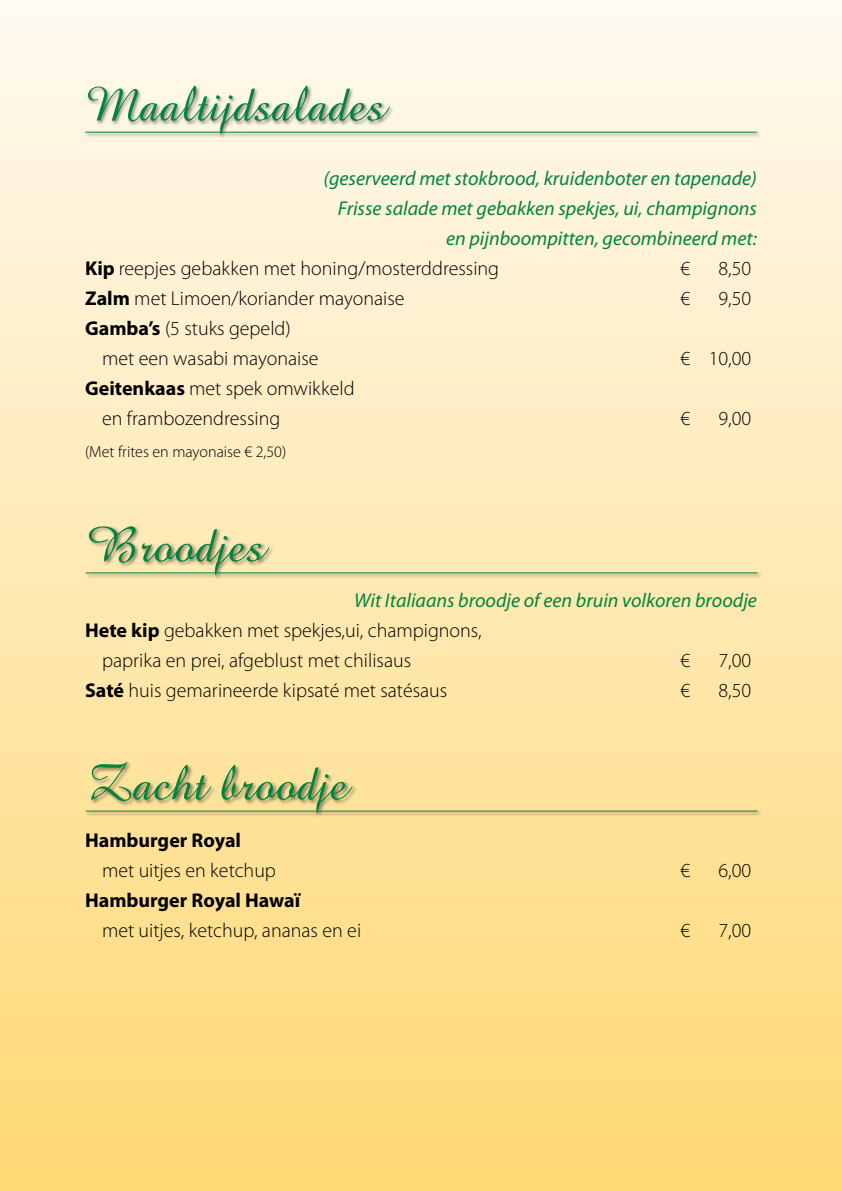
<style>
.page{position:relative;width:842px;height:1191px;background:#fff}
.page>*{position:absolute;margin:0;border:0;box-sizing:border-box;transform-origin:0 0}
.t1{font:50px "Amazone BT";color:#00853f}
.t2{font:300 20px/30px "Myriad Pro";color:#000}
.t3{font:italic 20px "Myriad Pro";color:#00853f}
.t4{font:700 20px "Myriad Pro";color:#000}
.t5{font:300 16px "Myriad Pro";color:#000}
.s1{font-weight:700}
</style>
<div class="page">
<div style="left:0;top:0;width:842px;height:1191px;background:linear-gradient(to bottom,#fffaf1,#ffd873)"></div>
<div style="left:84px;top:85px;width:678px;height:55px;background:#000;opacity:.5"></div>
<hr style="left:85px;top:132px;width:672px;height:1px;background:#00853f">
<div style="left:85px;top:525px;width:678px;height:55px;background:#000;opacity:.5"></div>
<hr style="left:86px;top:572px;width:671px;height:1px;background:#00853f">
<div style="left:85px;top:761px;width:678px;height:57px;background:#000;opacity:.5"></div>
<hr style="left:86px;top:810px;width:671px;height:1px;background:#00853f">
<h1 class="t1" style="left:85px;top:75px;width:302px">Maaltijdsalades</h1>
<p class="t3" style="left:323px;top:166px;width:435px">(geserveerd met stokbrood, kruidenboter en tapenade)</p>
<p class="t3" style="left:338px;top:196px;width:421px">Frisse salade met gebakken spekjes, ui, champignons</p>
<p class="t3" style="left:446px;top:226px;width:312px">en pijnboompitten, gecombineerd met:</p>
<p class="t2" style="left:85px;top:253px;width:416px"><span class="s1">Kip</span> reepjes gebakken met honing/mosterddressing</p>
<p class="t2" style="left:680px;top:253px;width:11px">€</p>
<p class="t2" style="left:718px;top:253px;width:34px">8,50</p>
<p class="t2" style="left:85px;top:283px;width:321px"><span class="s1">Zalm</span> met Limoen/koriander mayonaise</p>
<p class="t2" style="left:680px;top:283px;width:11px">€</p>
<p class="t2" style="left:718px;top:283px;width:34px">9,50</p>
<p class="t2" style="left:102px;top:313px;width:218px;text-indent:-17px"><span class="s1">Gamba’s</span> (5 stuks gepeld) met een wasabi mayonaise</p>
<p class="t2" style="left:680px;top:343px;width:72px">€ 10,00</p>
<p class="t2" style="left:102px;top:373px;width:254px;text-indent:-17px"><span class="s1">Geitenkaas</span> met spek omwikkeld en frambozendressing</p>
<p class="t5" style="left:85px;top:442px;width:203px">(Met frites en mayonaise € 2,50)</p>
<h1 class="t1" style="left:86px;top:516px;width:180px">Broodjes</h1>
<p class="t2" style="left:680px;top:403px;width:11px">€</p>
<p class="t2" style="left:718px;top:403px;width:34px">9,00</p>
<p class="t3" style="left:354px;top:588px;width:404px">Wit Italiaans broodje of een bruin volkoren broodje</p>
<p class="t2" style="left:85px;top:615px;width:398px"><span class="s1">Hete kip</span> gebakken met spekjes,ui, champignons,</p>
<p class="t2" style="left:102px;top:645px;width:311px">paprika en prei, afgeblust met chilisaus</p>
<p class="t2" style="left:680px;top:645px;width:11px">€</p>
<p class="t2" style="left:718px;top:645px;width:34px">7,00</p>
<p class="t2" style="left:85px;top:675px;width:364px"><span class="s1">Saté</span> huis gemarineerde kipsaté met satésaus</p>
<p class="t2" style="left:680px;top:675px;width:11px">€</p>
<p class="t2" style="left:718px;top:675px;width:34px">8,50</p>
<h1 class="t1" style="left:86px;top:754px;width:264px">Zacht broodje</h1>
<p class="t4" style="left:85px;top:827px;width:158px">Hamburger Royal</p>
<p class="t2" style="left:102px;top:855px;width:175px">met uitjes en ketchup</p>
<p class="t2" style="left:680px;top:855px;width:11px">€</p>
<p class="t2" style="left:718px;top:855px;width:34px">6,00</p>
<p class="t4" style="left:85px;top:887px;width:217px">Hamburger Royal Hawaï</p>
<p class="t2" style="left:102px;top:915px;width:261px">met uitjes, ketchup, ananas en ei</p>
<p class="t2" style="left:680px;top:915px;width:11px">€</p>
<p class="t2" style="left:718px;top:915px;width:34px">7,00</p>
</div>
